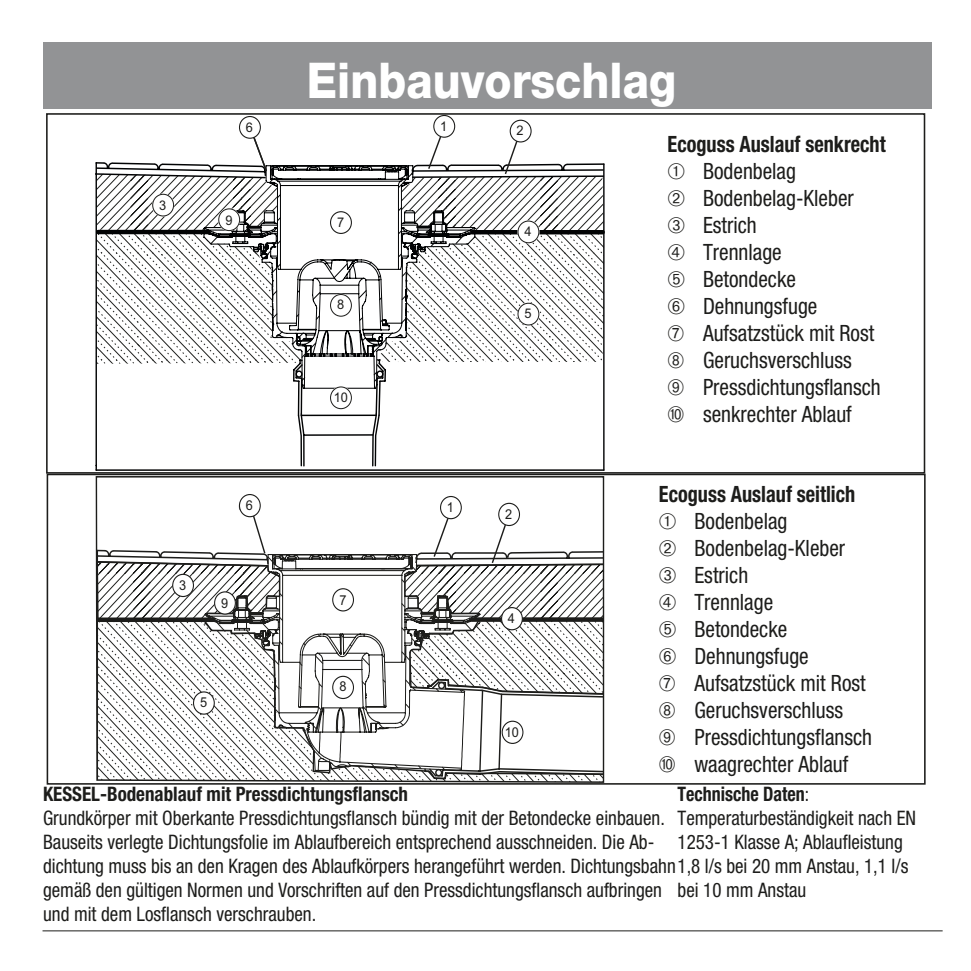
<style>
.page{position:relative;width:971px;height:971px;background:#fff}
.page>*{position:absolute;margin:0;border:0;box-sizing:border-box;transform-origin:0 0}
.t1{font:800 49.25px "Helvetica Neue LT Std";color:#fff;scale:.9 1}
.t2{font:condensed 22.5px/27px "Helvetica Neue LT Std";color:#1d1d1b;scale:.95 1}
.t3{font:condensed 20px/24px "Helvetica Neue LT Std";color:#1d1d1b;scale:.95 1}
.t4{font:condensed 20px/24px "Helvetica Neue LT Std";color:#1d1d1b;scale:.9 1}
.t5{font:700 condensed 20px "Helvetica Neue LT Std";color:#1d1d1b;scale:.95 1}
.t6{font:13.5px "Arial";color:#1d1d1b;scale:.94 1}
.t7{font:13.25px "Arial";color:#1d1d1b;scale:.96 1}
.s1{font-weight:700}
</style>
<div class="page">
<div style="left:43px;top:43px;width:888px;height:66px;background:#929395"></div>
<hr style="left:43px;top:930px;width:900px;height:1px;background:#1d1d1b">
<svg style="left:95px;top:162px;width:197px;height:309px"></svg>
<svg style="left:292px;top:163px;width:313px;height:308px"></svg>
<div style="left:330px;top:387px;width:21px;height:22px;background:#fff;border-radius:50%"></div>
<div style="left:330px;top:386px;width:22px;height:23px;border:1px solid #fff;border-radius:50%"></div>
<div style="left:330px;top:387px;width:22px;height:22px;border:1px solid #1d1d1b;border-radius:50%"></div>
<div style="left:510px;top:120px;width:22px;height:22px;border:1px solid #1d1d1b;border-radius:50%"></div>
<div style="left:433px;top:115px;width:22px;height:23px;border:1px solid #1d1d1b;border-radius:50%"></div>
<svg style="left:96px;top:135px;width:508px;height:229px"></svg>
<div style="left:239px;top:117px;width:21px;height:21px;background:#fff;border-radius:50%"></div>
<div style="left:239px;top:116px;width:22px;height:23px;border:1px solid #1d1d1b;border-radius:50%"></div>
<div style="left:330px;top:212px;width:21px;height:21px;background:#fff;border-radius:50%"></div>
<div style="left:330px;top:211px;width:22px;height:23px;border:1px solid #1d1d1b;border-radius:50%"></div>
<div style="left:330px;top:294px;width:21px;height:22px;background:#fff;border-radius:50%"></div>
<div style="left:330px;top:294px;width:22px;height:23px;border:1px solid #1d1d1b;border-radius:50%"></div>
<div style="left:219px;top:209px;width:21px;height:22px;background:#fff;border-radius:50%"></div>
<div style="left:218px;top:208px;width:22px;height:23px;border:1px solid #1d1d1b;border-radius:50%"></div>
<div style="left:46px;top:113px;width:879px;height:361px;border:2px solid #1d1d1b"></div>
<svg style="left:96px;top:477px;width:508px;height:305px"></svg>
<div style="left:499px;top:503px;width:20px;height:22px;background:#fff;border-radius:50%"></div>
<div style="left:498px;top:503px;width:22px;height:23px;border:1px solid #1d1d1b;border-radius:50%"></div>
<div style="left:440px;top:496px;width:21px;height:23px;background:#fff;border-radius:50%"></div>
<div style="left:440px;top:496px;width:22px;height:23px;border:1px solid #1d1d1b;border-radius:50%"></div>
<svg style="left:96px;top:514px;width:507px;height:266px"></svg>
<div style="left:239px;top:494px;width:21px;height:23px;background:#fff;border-radius:50%"></div>
<div style="left:239px;top:494px;width:22px;height:23px;border:1px solid #1d1d1b;border-radius:50%"></div>
<div style="left:333px;top:589px;width:20px;height:22px;background:#fff;border-radius:50%"></div>
<div style="left:332px;top:588px;width:22px;height:23px;border:1px solid #1d1d1b;border-radius:50%"></div>
<div style="left:333px;top:676px;width:20px;height:22px;background:#fff;border-radius:50%"></div>
<div style="left:332px;top:676px;width:22px;height:23px;border:1px solid #1d1d1b;border-radius:50%"></div>
<div style="left:215px;top:592px;width:20px;height:22px;background:#fff;border-radius:50%"></div>
<div style="left:214px;top:591px;width:22px;height:24px;border:1px solid #1d1d1b;border-radius:50%"></div>
<div style="left:47px;top:474px;width:879px;height:311px;border:2px solid #1d1d1b"></div>
<p class="t7" style="left:159px;top:196px;width:9px">3</p>
<p class="t7" style="left:225px;top:211px;width:9px">9</p>
<h1 class="t1" style="left:307px;top:51px;width:412px">Einbauvorschlag</h1>
<p class="t7" style="left:242px;top:118px;width:13px">66</p>
<p class="t7" style="left:440px;top:117px;width:9px">1</p>
<p class="t7" style="left:337px;top:214px;width:9px">7</p>
<p class="t7" style="left:337px;top:296px;width:9px">8</p>
<p class="t7" style="left:334px;top:389px;width:16px">10</p>
<p class="t7" style="left:517px;top:122px;width:9px">2</p>
<p class="t7" style="left:524px;top:222px;width:9px">4</p>
<p class="t7" style="left:525px;top:305px;width:9px">5</p>
<p class="t2" style="left:667px;top:130px;width:231px"><span class="s1">Ecoguss Auslauf senkrecht<br></span>➀ Bodenbelag<br>➁ Bodenbelag-Kleber<br>➂ Estrich<br>➃ Trennlage<br>➄ Betondecke<br>➅ Dehnungsfuge<br>➆ Aufsatzstück mit Rost<br>➇ Geruchsverschluss<br>➈ Pressdichtungsflansch ➉ senkrechter Ablauf</p>
<p class="t6" style="left:179px;top:576px;width:9px">3</p>
<p class="t6" style="left:239px;top:497px;width:17px">66</p>
<p class="t6" style="left:447px;top:498px;width:9px">1</p>
<p class="t6" style="left:221px;top:594px;width:9px">9</p>
<p class="t6" style="left:339px;top:591px;width:9px">7</p>
<p class="t6" style="left:200px;top:694px;width:9px">5</p>
<p class="t6" style="left:339px;top:678px;width:9px">8</p>
<p class="t6" style="left:505px;top:505px;width:9px">2</p>
<p class="t6" style="left:508px;top:609px;width:9px">4</p>
<p class="t6" style="left:505px;top:723px;width:17px">10</p>
<p class="t2" style="left:659px;top:480px;width:226px"><span class="s1">Ecoguss Auslauf seitlich<br></span>➀ Bodenbelag<br>➁ Bodenbelag-Kleber<br>➂ Estrich<br>➃ Trennlage<br>➄ Betondecke<br>➅ Dehnungsfuge<br>➆ Aufsatzstück mit Rost<br>➇ Geruchsverschluss<br>➈ Pressdichtungsflansch ➉ waagrechter Ablauf</p>
<p class="t5" style="left:43px;top:781px;width:386px">KESSEL-Bodenablauf mit Pressdichtungsflansch</p>
<p class="t3" style="left:43px;top:805px;width:912px">Grundkörper mit Oberkante Pressdichtungsflansch bündig mit der Betondecke einbauen.<br>Bauseits verlegte Dichtungsfolie im Ablaufbereich entsprechend ausschneiden. Die Ab-<br>dichtung muss bis an den Kragen des Ablaufkörpers herangeführt werden. Dichtungsbahn1,8 l/s bei 20 mm Anstau, 1,1 l/s gemäß den gültigen Normen und Vorschriften auf den Pressdichtungsflansch aufbringen<br>und mit dem Losflansch verschrauben.</p>
<p class="t4" style="left:677px;top:781px;width:266px"><span class="s1">Technische Daten</span>:<br>Temperaturbeständigkeit nach EN<br>1253-1 Klasse A; Ablaufleistung</p>
<p class="t3" style="left:677px;top:877px;width:137px">bei 10 mm Anstau</p>
</div>
